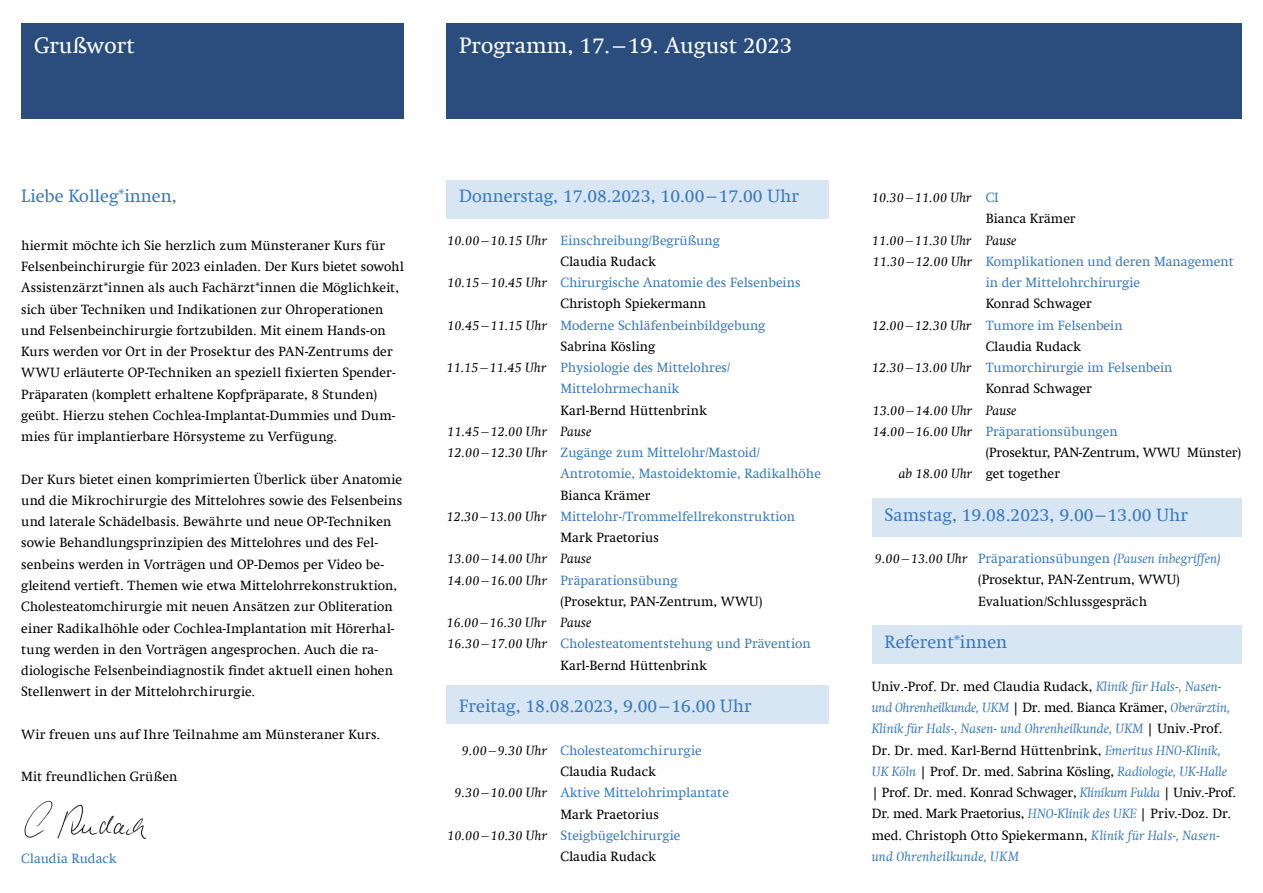
<style>
.page{position:relative;width:1263px;height:893px;background:#fff}
.page>*{position:absolute;margin:0;border:0;box-sizing:border-box;transform-origin:0 0}
.t1{font:22.5px "Swift Com";color:#fff}
.t2{font:18px "Swift Com";color:#3a7bbe}
.t3{font:13.5px/21.3px "Swift Com";color:#000}
.t4{font:13.5px "Swift Com";color:#3a7bbe}
.t5{font:italic 13.5px/21.3px "Swift Com";color:#000}
.s1{font-style:italic;color:#000}
.s2{font-style:normal;color:#3a7bbe}
.s3{font-style:normal}
.s4{font-style:italic}
.s5{color:#3a7bbe}
.s6{font-style:italic;color:#3a7bbe}
</style>
<div class="page">
<div style="left:446px;top:181px;width:383px;height:38px;background:#d8e5f2"></div>
<div style="left:446px;top:686px;width:383px;height:38px;background:#d8e5f2"></div>
<div style="left:872px;top:499px;width:370px;height:38px;background:#d8e5f2"></div>
<div style="left:21px;top:23px;width:383px;height:96px;background:#2a4d7d"></div>
<div style="left:872px;top:625px;width:370px;height:38px;background:#d8e5f2"></div>
<div style="left:446px;top:23px;width:796px;height:96px;background:#2a4d7d"></div>
<img style="left:24px;top:800px;width:121px;height:39px">
<h1 class="t1" style="left:34px;top:32px;width:102px">Grußwort</h1>
<h1 class="t1" style="left:459px;top:32px;width:334px">Programm, 17.–19. August 2023</h1>
<h2 class="t2" style="left:21px;top:186px;width:157px">Liebe Kolleg*innen,</h2>
<p class="t3" style="left:21px;top:235px;width:384px">hiermit möchte ich Sie herzlich zum Münsteraner Kurs für Felsenbeinchirurgie für 2023 einladen. Der Kurs bietet sowohl Assistenzärzt*innen als auch Fachärzt*innen die Möglichkeit, sich über Techniken und Indikationen zur Ohroperationen und Felsenbeinchirurgie fortzubilden. Mit einem Hands-on Kurs werden vor Ort in der Prosektur des PAN-Zentrums der WWU erläuterte OP-Techniken an speziell fixierten Spender-Präparaten (komplett erhaltene Kopfpräparate, 8 Stunden) geübt. Hierzu stehen Cochlea-Implantat-Dummies und Dum&shy;mies für implantierbare Hörsysteme zu Verfügung.</p>
<p class="t3" style="left:21px;top:468px;width:383px">Der Kurs bietet einen komprimierten Überlick über Anatomie und die Mikrochirurgie des Mittelohres sowie des Felsenbeins und laterale Schädelbasis. Bewährte und neue OP-Techniken sowie Behandlungsprinzipien des Mittelohres und des Fel&shy;senbeins werden in Vorträgen und OP-Demos per Video be&shy;gleitend vertieft. Themen wie etwa Mittelohrrekonstruktion, Cholesteatomchirurgie mit neuen Ansätzen zur Obliteration einer Radikalhöhle oder Cochlea-Implantation mit Hörerhal&shy;tung werden in den Vorträgen angesprochen. Auch die ra&shy;diologische Felsenbeindiagnostik findet aktuell einen hohen Stellenwert in der Mittelohrchirurgie.</p>
<p class="t3" style="left:21px;top:724px;width:360px">Wir freuen uns auf Ihre Teilnahme am Münsteraner Kurs.</p>
<p class="t3" style="left:21px;top:766px;width:158px">Mit freundlichen Grüßen</p>
<p class="t4" style="left:21px;top:851px;width:97px">Claudia Rudack</p>
<h2 class="t2" style="left:459px;top:185px;width:341px">Donnerstag, 17.08.2023, 10.00–17.00 Uhr</h2>
<p class="t4" style="left:447px;top:232px;width:274px"><span class="s1">10.00–10.15 Uhr</span> Einschreibung/Begrüßung</p>
<p class="t3" style="left:560px;top:251px;width:97px">Claudia Rudack</p>
<p class="t4" style="left:447px;top:275px;width:355px"><span class="s1">10.15–10.45 Uhr</span> Chirurgische Anatomie des Felsenbeins</p>
<p class="t3" style="left:560px;top:293px;width:147px">Christoph Spiekermann</p>
<p class="t4" style="left:447px;top:317px;width:320px"><span class="s1">10.45–11.15 Uhr</span> Moderne Schläfenbeinbildgebung</p>
<p class="t3" style="left:560px;top:336px;width:96px">Sabrina Kösling</p>
<p class="t4" style="left:446px;top:360px;width:285px"><span class="s1">11.15–11.45 Uhr</span> Physiologie des Mittelohres/</p>
<p class="t4" style="left:560px;top:381px;width:120px">Mittelohrmechanik</p>
<p class="t3" style="left:560px;top:399px;width:148px">Karl-Bernd Hüttenbrink</p>
<p class="t5" style="left:447px;top:421px;width:146px">11.45–12.00 Uhr Pause</p>
<p class="t4" style="left:447px;top:445px;width:314px"><span class="s1">12.00–12.30 Uhr</span> Zugänge zum Mittelohr/Mastoid/</p>
<p class="t4" style="left:560px;top:466px;width:262px">Antrotomie, Mastoidektomie, Radikalhöhe</p>
<p class="t3" style="left:560px;top:484px;width:91px">Bianca Krämer</p>
<p class="t4" style="left:446px;top:508px;width:350px"><span class="s1">12.30–13.00 Uhr</span> Mittelohr-/Trommelfellrekonstruktion</p>
<p class="t3" style="left:560px;top:527px;width:100px">Mark Praetorius</p>
<p class="t5" style="left:447px;top:548px;width:146px">13.00–14.00 Uhr Pause</p>
<p class="t4" style="left:447px;top:572px;width:232px"><span class="s1">14.00–16.00 Uhr</span> Präparationsübung</p>
<p class="t3" style="left:560px;top:591px;width:203px">(Prosektur, PAN-Zentrum, WWU)</p>
<p class="t5" style="left:446px;top:612px;width:146px">16.00–16.30 Uhr Pause</p>
<p class="t4" style="left:447px;top:636px;width:365px"><span class="s1">16.30–17.00 Uhr</span> Cholesteatomentstehung und Prävention</p>
<p class="t3" style="left:560px;top:654px;width:148px">Karl-Bernd Hüttenbrink</p>
<h2 class="t2" style="left:459px;top:696px;width:294px">Freitag, 18.08.2023, 9.00–16.00 Uhr</h2>
<p class="t4" style="left:462px;top:742px;width:241px"><span class="s1">9.00–9.30 Uhr</span> Cholesteatomchirurgie</p>
<p class="t3" style="left:560px;top:761px;width:97px">Claudia Rudack</p>
<p class="t4" style="left:454px;top:785px;width:276px"><span class="s1">9.30–10.00 Uhr</span> Aktive Mittelohrimplantate</p>
<p class="t3" style="left:560px;top:803px;width:100px">Mark Praetorius</p>
<p class="t4" style="left:447px;top:827px;width:235px"><span class="s1">10.00–10.30 Uhr</span> Steigbügelchirurgie</p>
<p class="t3" style="left:560px;top:846px;width:97px">Claudia Rudack</p>
<p class="t5" style="left:986px;top:187px;width:91px;text-indent:-114px">10.30–11.00 Uhr <span class="s2">CI<br></span><span class="s3">Bianca Krämer</span></p>
<p class="t5" style="left:872px;top:229px;width:146px">11.00–11.30 Uhr Pause</p>
<p class="t4" style="left:872px;top:253px;width:363px"><span class="s1">11.30–12.00 Uhr</span> Komplikationen und deren Management</p>
<p class="t4" style="left:986px;top:275px;width:156px">in der Mittelohrchirurgie</p>
<p class="t3" style="left:986px;top:293px;width:108px">Konrad Schwager</p>
<p class="t4" style="left:872px;top:317px;width:252px"><span class="s1">12.00–12.30 Uhr</span> Tumore im Felsenbein</p>
<p class="t3" style="left:986px;top:336px;width:97px">Claudia Rudack</p>
<p class="t4" style="left:872px;top:360px;width:302px"><span class="s1">12.30–13.00 Uhr</span> Tumorchirurgie im Felsenbein</p>
<p class="t3" style="left:986px;top:378px;width:108px">Konrad Schwager</p>
<p class="t5" style="left:872px;top:399px;width:146px">13.00–14.00 Uhr Pause</p>
<p class="t4" style="left:872px;top:423px;width:247px"><span class="s1">14.00–16.00 Uhr</span> Präparationsübungen</p>
<p class="t3" style="left:986px;top:442px;width:257px">(Prosektur, PAN-Zentrum, WWU Münster)</p>
<p class="t3" style="left:899px;top:463px;width:163px"><span class="s4">ab 18.00 Uhr</span> get together</p>
<h2 class="t2" style="left:884px;top:504px;width:305px">Samstag, 19.08.2023, 9.00–13.00 Uhr</h2>
<p class="t3" style="left:978px;top:548px;width:244px;text-indent:-103px"><span class="s4">9.00–13.00 Uhr</span> <span class="s5">Präparationsübungen</span> <span class="s6">(Pausen inbegriffen) </span>(Prosektur, PAN-Zentrum, WWU)<br>Evaluation/Schlussgespräch</p>
<h2 class="t2" style="left:884px;top:632px;width:124px">Referent*innen</h2>
<p class="t3" style="left:872px;top:675px;width:366px">Univ.-Prof. Dr. med Claudia Rudack, <span class="s6">Klinik für Hals-, Nasen&shy;und Ohrenheilkunde, UKM</span> | Dr. med. Bianca Krämer, <span class="s6">Oberärztin, Klinik für Hals-, Nasen- und Ohrenheilkunde, UKM</span> | Univ.-Prof.<br>Dr. Dr. med. Karl-Bernd Hüttenbrink, <span class="s6">Emeritus HNO-Klinik, UK Köln</span> | Prof. Dr. med. Sabrina Kösling, <span class="s6">Radiologie, UK-Halle </span>| Prof. Dr. med. Konrad Schwager, <span class="s6">Klinikum Fulda</span> | Univ.-Prof.<br>Dr. med. Mark Praetorius, <span class="s6">HNO-Klinik des UKE</span> | Priv.-Doz. Dr. med. Christoph Otto Spiekermann, <span class="s6">Klinik für Hals-, Nasen&shy;und Ohrenheilkunde, UKM</span></p>
</div>
